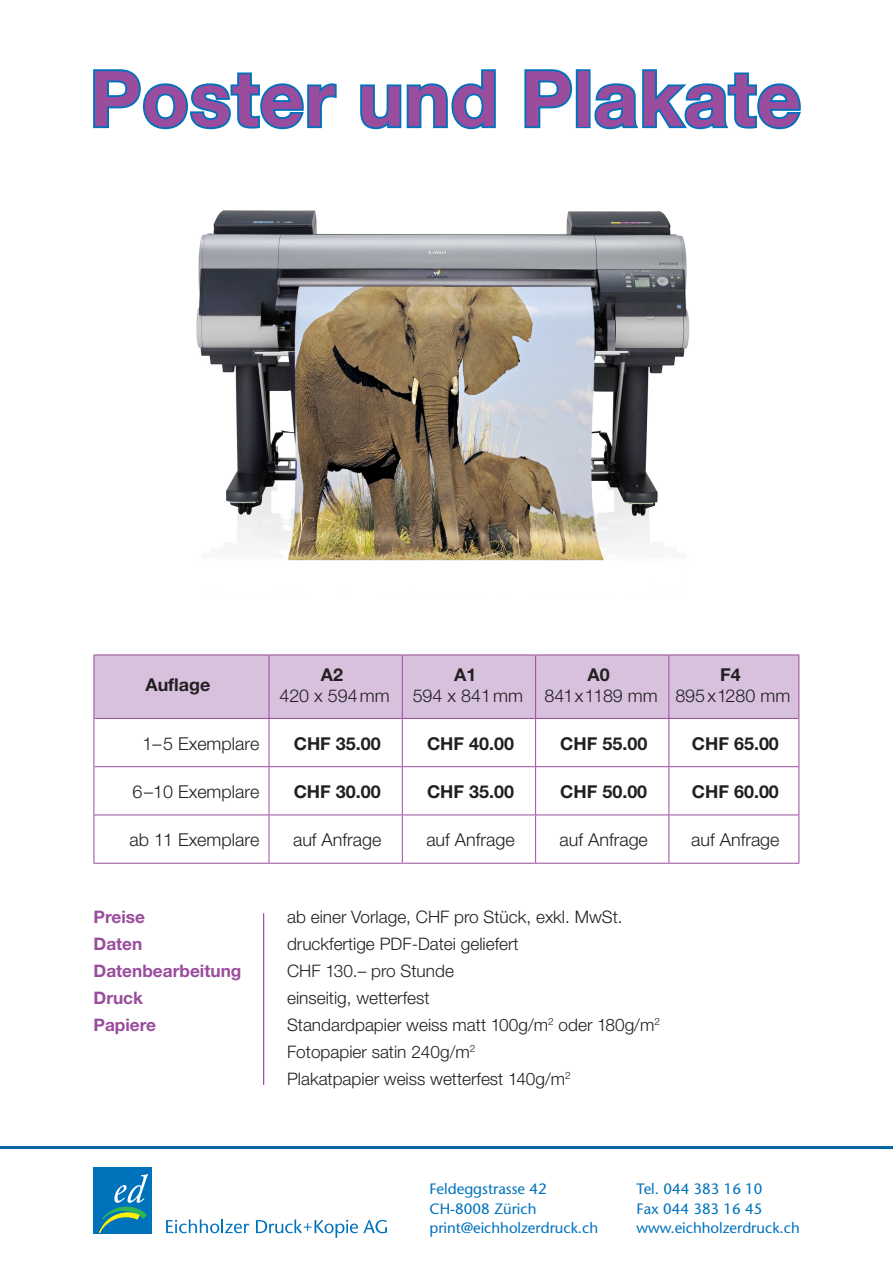
<style>
.page{position:relative;width:893px;height:1263px;background:#fff}
.page>*{position:absolute;margin:0;border:0;box-sizing:border-box;transform-origin:0 0}
.t1{font:700 77.1px "Helvetica Neue";letter-spacing:.01em;color:#9a4c9d}
.t2{font:300 17.7px "Helvetica Neue";color:#231f20}
.t3{font:700 17.7px "Helvetica Neue";color:#231f20}
.t4{font:300 17.25px/27px "Helvetica Neue";color:#231f20}
.t5{font:700 17.25px "Helvetica Neue";color:#9a4c9d}
.t6{font:15px "Stone Sans";color:#0072bc}
</style>
<div class="page">
<svg style="left:166px;top:1219px;width:83px;height:14px"></svg>
<svg style="left:256px;top:1219px;width:131px;height:19px"></svg>
<img style="left:181px;top:210px;width:531px;height:445px">
<svg style="left:93px;top:69px;width:244px;height:61px"></svg>
<svg style="left:360px;top:69px;width:136px;height:61px"></svg>
<svg style="left:524px;top:69px;width:49px;height:60px"></svg>
<div style="left:576px;top:69px;width:14px;height:59px;border:4px solid #0072bc"></div>
<svg style="left:594px;top:69px;width:207px;height:61px"></svg>
<hr style="left:0;top:1146px;width:893px;height:3px;background:#0166a5">
<hr style="left:263px;top:913px;width:1px;height:172px;background:#9a4c9d">
<div style="left:94px;top:1167px;width:58px;height:66px;background:#0072bc"></div>
<svg style="left:99px;top:1174px;width:49px;height:59px"></svg>
<div style="left:95px;top:656px;width:703px;height:62px;background:#d7c1dd"></div>
<hr style="left:94px;top:718px;width:1px;height:49px;background:#9a4c9d">
<hr style="left:269px;top:719px;width:1px;height:47px;background:#9a4c9d">
<hr style="left:402px;top:719px;width:1px;height:47px;background:#9a4c9d">
<hr style="left:535px;top:719px;width:1px;height:47px;background:#9a4c9d">
<hr style="left:668px;top:719px;width:1px;height:47px;background:#9a4c9d">
<hr style="left:798px;top:718px;width:1px;height:49px;background:#9a4c9d">
<hr style="left:94px;top:767px;width:1px;height:48px;background:#9a4c9d">
<hr style="left:269px;top:767px;width:1px;height:47px;background:#9a4c9d">
<hr style="left:402px;top:767px;width:1px;height:47px;background:#9a4c9d">
<hr style="left:535px;top:767px;width:1px;height:47px;background:#9a4c9d">
<hr style="left:668px;top:767px;width:1px;height:47px;background:#9a4c9d">
<hr style="left:798px;top:767px;width:1px;height:48px;background:#9a4c9d">
<hr style="left:94px;top:815px;width:1px;height:48px;background:#9a4c9d">
<hr style="left:269px;top:815px;width:1px;height:48px;background:#9a4c9d">
<hr style="left:402px;top:815px;width:1px;height:48px;background:#9a4c9d">
<hr style="left:535px;top:815px;width:1px;height:48px;background:#9a4c9d">
<hr style="left:668px;top:815px;width:1px;height:48px;background:#9a4c9d">
<hr style="left:798px;top:815px;width:1px;height:48px;background:#9a4c9d">
<hr style="left:94px;top:766px;width:175px;height:1px;background:#9a4c9d">
<hr style="left:269px;top:766px;width:133px;height:1px;background:#9a4c9d">
<hr style="left:402px;top:766px;width:134px;height:1px;background:#9a4c9d">
<hr style="left:536px;top:766px;width:133px;height:1px;background:#9a4c9d">
<hr style="left:669px;top:766px;width:129px;height:1px;background:#9a4c9d">
<hr style="left:94px;top:814px;width:175px;height:1px;background:#9a4c9d">
<hr style="left:269px;top:814px;width:133px;height:1px;background:#9a4c9d">
<hr style="left:402px;top:814px;width:134px;height:1px;background:#9a4c9d">
<hr style="left:536px;top:814px;width:133px;height:1px;background:#9a4c9d">
<hr style="left:669px;top:814px;width:129px;height:1px;background:#9a4c9d">
<hr style="left:94px;top:863px;width:175px;height:1px;background:#9a4c9d">
<hr style="left:269px;top:863px;width:133px;height:1px;background:#9a4c9d">
<hr style="left:402px;top:863px;width:134px;height:1px;background:#9a4c9d">
<hr style="left:536px;top:863px;width:133px;height:1px;background:#9a4c9d">
<hr style="left:669px;top:863px;width:130px;height:1px;background:#9a4c9d">
<hr style="left:94px;top:655px;width:175px;height:1px;background:#9a4c9d">
<hr style="left:269px;top:655px;width:133px;height:1px;background:#9a4c9d">
<hr style="left:402px;top:655px;width:134px;height:1px;background:#9a4c9d">
<hr style="left:536px;top:655px;width:133px;height:1px;background:#9a4c9d">
<hr style="left:669px;top:655px;width:130px;height:1px;background:#9a4c9d">
<hr style="left:94px;top:718px;width:175px;height:1px;background:#9a4c9d">
<hr style="left:269px;top:718px;width:133px;height:1px;background:#9a4c9d">
<hr style="left:402px;top:718px;width:134px;height:1px;background:#9a4c9d">
<hr style="left:536px;top:718px;width:133px;height:1px;background:#9a4c9d">
<hr style="left:669px;top:718px;width:129px;height:1px;background:#9a4c9d">
<hr style="left:94px;top:655px;width:1px;height:63px;background:#9a4c9d">
<hr style="left:269px;top:655px;width:1px;height:63px;background:#9a4c9d">
<hr style="left:402px;top:655px;width:1px;height:63px;background:#9a4c9d">
<hr style="left:535px;top:655px;width:1px;height:63px;background:#9a4c9d">
<hr style="left:668px;top:655px;width:1px;height:63px;background:#9a4c9d">
<hr style="left:798px;top:655px;width:1px;height:63px;background:#9a4c9d">
<h1 class="t1" style="left:90px;top:51px;width:713px">Poster und Plakate</h1>
<p class="t3" style="left:145px;top:674px;width:66px">Auflage</p>
<p class="t3" style="left:321px;top:663px;width:24px">A2</p>
<p class="t2" style="left:279px;top:685px;width:112px">420 x 594mm</p>
<p class="t3" style="left:454px;top:663px;width:24px">A1</p>
<p class="t2" style="left:413px;top:685px;width:112px">594 x 841mm</p>
<p class="t3" style="left:588px;top:663px;width:24px">A0</p>
<p class="t2" style="left:545px;top:685px;width:115px">841x1189 mm</p>
<p class="t3" style="left:720px;top:663px;width:22px">F4</p>
<p class="t2" style="left:675px;top:685px;width:116px">895x1280 mm</p>
<p class="t2" style="left:143px;top:732px;width:118px">1–5 Exemplare</p>
<p class="t3" style="left:294px;top:732px;width:88px">CHF 35.00</p>
<p class="t3" style="left:427px;top:732px;width:88px">CHF 40.00</p>
<p class="t3" style="left:560px;top:732px;width:88px">CHF 55.00</p>
<p class="t3" style="left:692px;top:732px;width:88px">CHF 65.00</p>
<p class="t2" style="left:132px;top:781px;width:128px">6–10 Exemplare</p>
<p class="t3" style="left:294px;top:780px;width:88px">CHF 30.00</p>
<p class="t3" style="left:427px;top:780px;width:88px">CHF 35.00</p>
<p class="t3" style="left:560px;top:780px;width:88px">CHF 50.00</p>
<p class="t3" style="left:692px;top:780px;width:88px">CHF 60.00</p>
<p class="t2" style="left:130px;top:829px;width:131px">ab 11 Exemplare</p>
<p class="t2" style="left:293px;top:829px;width:90px">auf Anfrage</p>
<p class="t2" style="left:426px;top:829px;width:90px">auf Anfrage</p>
<p class="t2" style="left:560px;top:829px;width:90px">auf Anfrage</p>
<p class="t2" style="left:691px;top:829px;width:90px">auf Anfrage</p>
<p class="t5" style="left:94px;top:906px;width:53px">Preise</p>
<p class="t4" style="left:287px;top:903px;width:337px">ab einer Vorlage, CHF pro Stück, exkl. MwSt.</p>
<p class="t5" style="left:94px;top:933px;width:50px">Daten</p>
<p class="t4" style="left:287px;top:930px;width:233px">druckfertige PDF-Datei geliefert</p>
<p class="t5" style="left:94px;top:960px;width:149px">Datenbearbeitung</p>
<p class="t4" style="left:287px;top:957px;width:168px">CHF 130.– pro Stunde</p>
<p class="t5" style="left:94px;top:987px;width:51px">Druck</p>
<p class="t4" style="left:287px;top:984px;width:144px">einseitig, wetterfest</p>
<p class="t5" style="left:94px;top:1014px;width:64px">Papiere</p>
<p class="t4" style="left:287px;top:1011px;width:374px">Standardpapier weiss matt 100g/m<sup>2</sup> oder 180g/m<sup>2<br></sup>Fotopapier satin 240g/m<sup>2<br></sup>Plakatpapier weiss wetterfest 140g/m<sup>2</sup></p>
<p class="t6" style="left:429px;top:1179px;width:119px">Feldeggstrasse 42</p>
<p class="t6" style="left:636px;top:1179px;width:128px">Tel. 044 383 16 10</p>
<p class="t6" style="left:429px;top:1200px;width:109px">CH-8008 Zürich</p>
<p class="t6" style="left:636px;top:1200px;width:127px">Fax 044 383 16 45</p>
<p class="t6" style="left:429px;top:1219px;width:170px">print@eichholzerdruck.ch</p>
<p class="t6" style="left:636px;top:1219px;width:165px">www.eichholzerdruck.ch</p>
</div>
